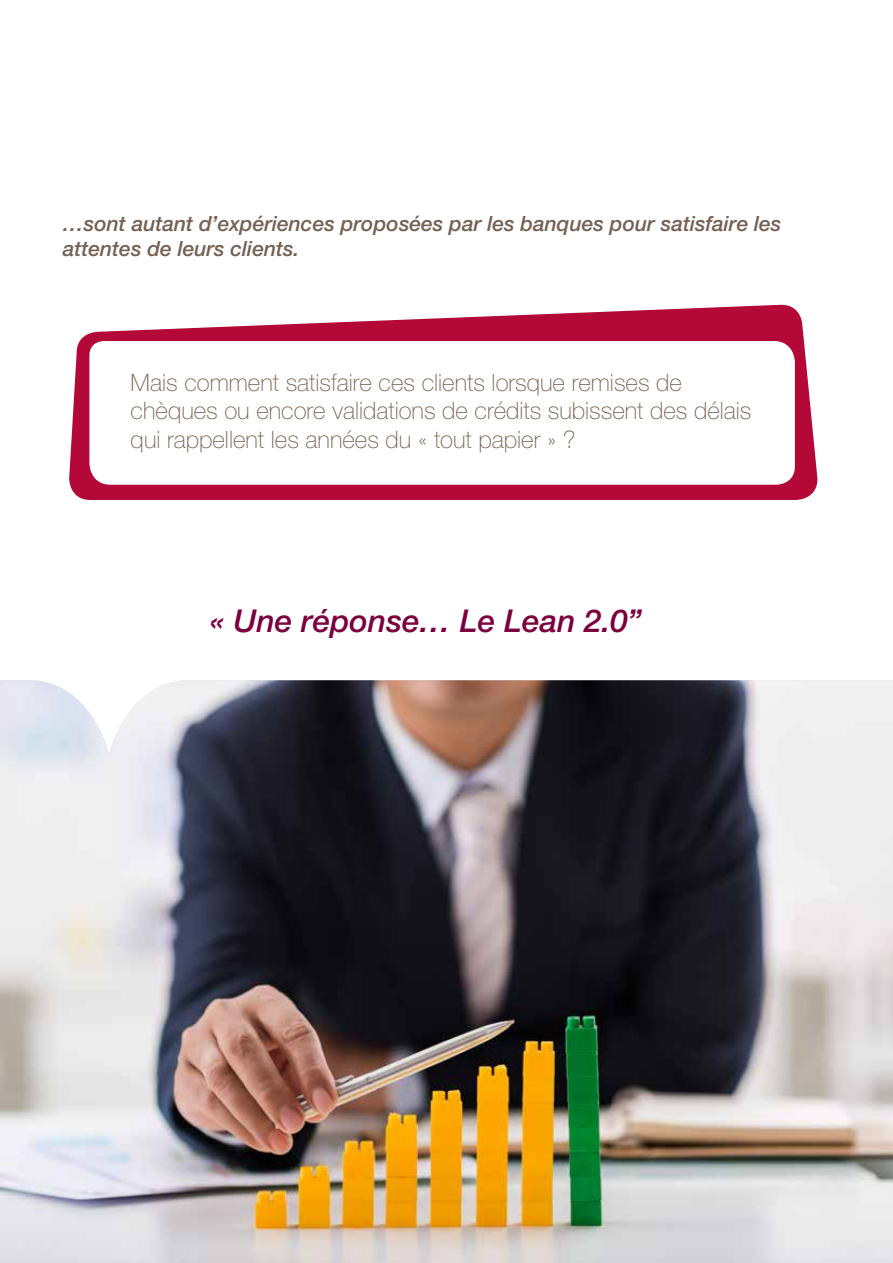
<style>
.page{position:relative;width:893px;height:1263px;background:#fff}
.page>*{position:absolute;margin:0;border:0;box-sizing:border-box;transform-origin:0 0}
.t1{font:italic 500 31.5px "Helvetica Neue LT Std";color:#7c0040}
.t2{font:100 24px/28.8px "Helvetica Neue LT Std";color:#756153}
.t3{font:italic 500 21px/25.2px "Helvetica Neue LT Std";color:#756153}
</style>
<div class="page">
<img style="left:0;top:680px;width:893px;height:583px">
<svg style="left:69px;top:305px;width:748px;height:195px;fill:#b30838"></svg>
<svg style="left:89px;top:341px;width:706px;height:144px"></svg>
<p class="t3" style="left:63px;top:210px;width:720px">…sont autant d’expériences proposées par les banques pour satisfaire les attentes de leurs clients.</p>
<p class="t2" style="left:131px;top:368px;width:622px">Mais comment satisfaire ces clients lorsque remises de chèques ou encore validations de crédits subissent des délais qui rappellent les années du « tout papier » ?</p>
<h1 class="t1" style="left:210px;top:602px;width:433px">« Une réponse… Le Lean 2.0”</h1>
</div>
